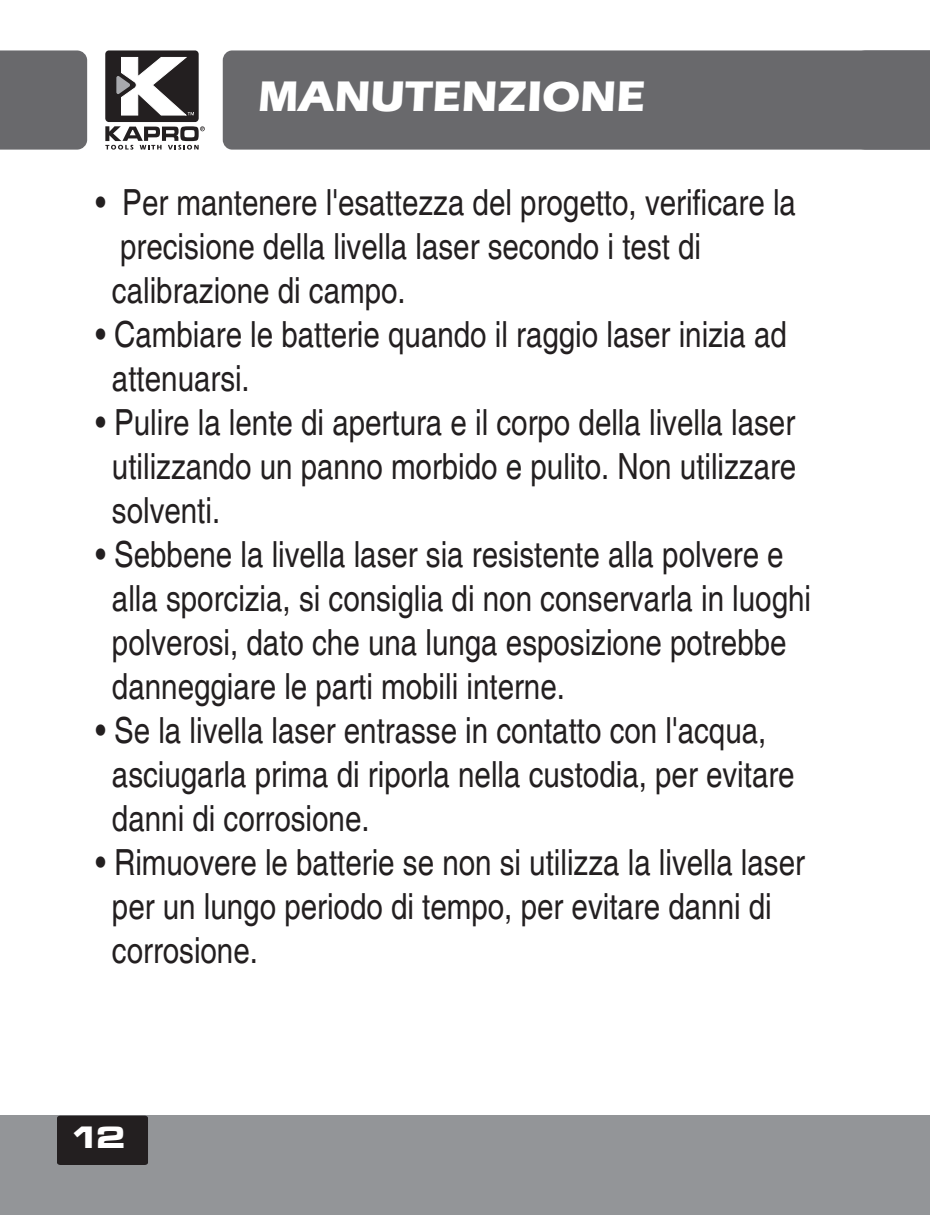
<style>
.page{position:relative;width:930px;height:1225px;background:#fff}
.page>*{position:absolute;margin:0;border:0;box-sizing:border-box;transform-origin:0 0}
.t1{font:700 44px "Eras ITC";color:#fff}
.t2{font:condensed 36px/44px "Helvetica";color:#231f20}
.t3{font:32px "Microgramma D Bold Exte";color:#fff}
</style>
<div class="page">
<div style="left:0;top:1115px;width:930px;height:99px;background:#939598"></div>
<div style="left:57px;top:1115px;width:91px;height:50px;background:#231f20;border-radius:3px"></div>
<div style="left:105px;top:50px;width:94px;height:72px;background:#231f20;border-radius:4px"></div>
<svg style="left:105px;top:126px;width:100px;height:24px"></svg>
<svg style="left:116px;top:57px;width:78px;height:58px"></svg>
<div style="left:0;top:50px;width:87px;height:100px;background:#69696c"></div>
<div style="left:223px;top:50px;width:628px;height:100px;background:#69696c"></div>
<div style="left:851px;top:50px;width:79px;height:100px;background:#69696c"></div>
<p class="t1" style="left:258px;top:71px;width:389px">MANUTENZIONE</p>
<p class="t2" style="left:112px;top:180px;width:685px;text-indent:-16px">• Per mantenere l'esattezza del progetto, verificare la precisione della livella laser secondo i test di calibrazione di campo.</p>
<p class="t2" style="left:112px;top:312px;width:676px;text-indent:-16px">• Cambiare le batterie quando il raggio laser inizia ad attenuarsi.</p>
<p class="t2" style="left:112px;top:400px;width:686px;text-align:justify;text-indent:-16px">• Pulire la lente di apertura e il corpo della livella laser utilizzando un panno morbido e pulito. Non utilizzare solventi.</p>
<p class="t2" style="left:112px;top:532px;width:700px;text-indent:-16px">• Sebbene la livella laser sia resistente alla polvere e alla sporcizia, si consiglia di non conservarla in luoghi polverosi, dato che una lunga esposizione potrebbe danneggiare le parti mobili interne.</p>
<p class="t2" style="left:112px;top:708px;width:684px;text-indent:-16px">• Se la livella laser entrasse in contatto con l'acqua, asciugarla prima di riporla nella custodia, per evitare danni di corrosione.</p>
<p class="t2" style="left:112px;top:840px;width:694px;text-indent:-16px">• Rimuovere le batterie se non si utilizza la livella laser per un lungo periodo di tempo, per evitare danni di corrosione.</p>
<p class="t3" style="left:71px;top:1116px;width:56px">12</p>
</div>
